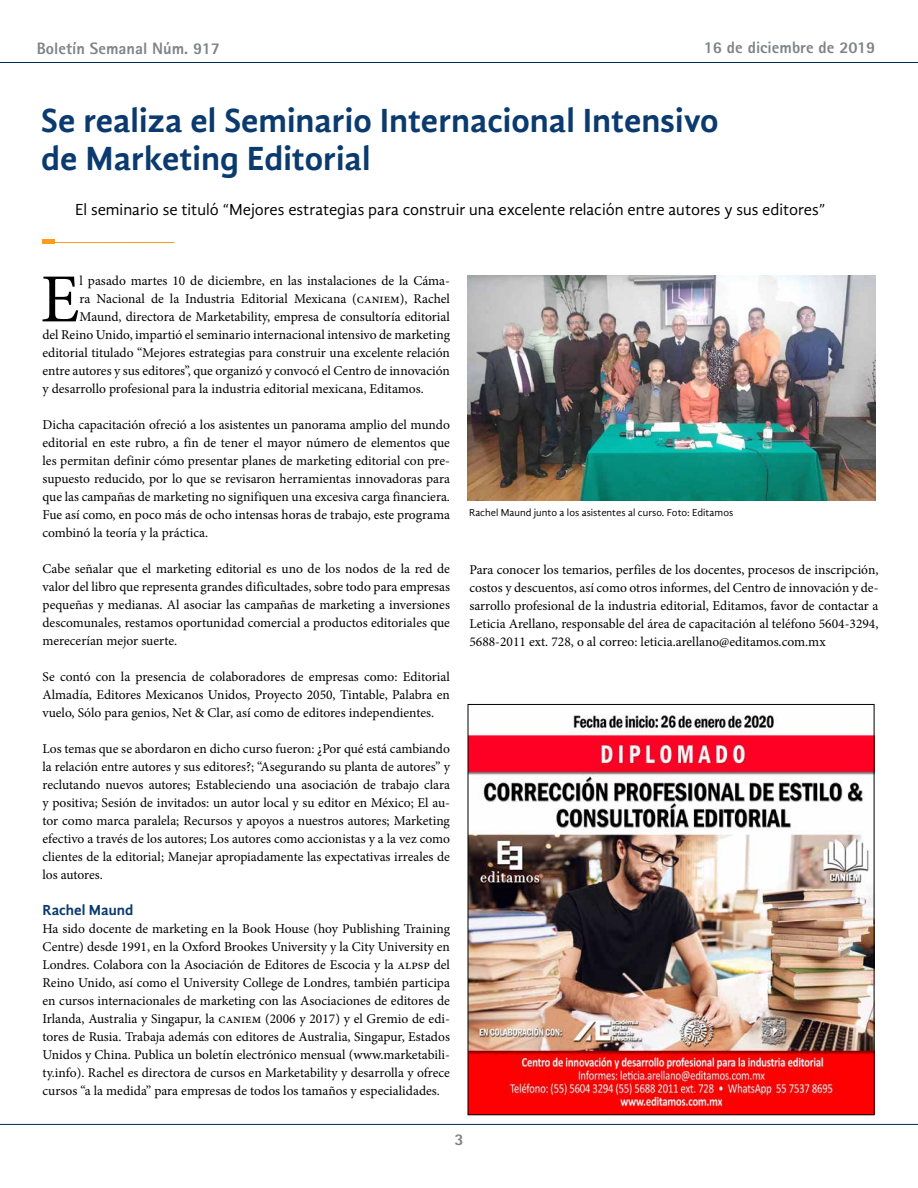
<style>
.page{position:relative;width:918px;height:1188px;background:#fff}
.page>*{position:absolute;margin:0;border:0;box-sizing:border-box;transform-origin:0 0}
.t1{font:68.85px "Minion Pro";color:#000}
.t2{font:700 34.5px/37.5px "Gandhi Sans";color:#0a3a6e}
.t3{font:16.5px "Gandhi Sans";color:#000}
.t4{font:800 16.5px "Rotis Sans Serif";color:#808285}
.t5{font:700 15px "Gandhi Sans";color:#0a3a6e}
.t6{font:13.5px/18px "Minion Pro";color:#000;text-align:justify}
.t7{font:10.5px "Gandhi Sans";letter-spacing:-.005em;color:#000}
</style>
<div class="page">
<hr style="left:0;top:62px;width:918px;height:1px;background:#00295c">
<hr style="left:0;top:1124px;width:918px;height:1px;background:#00295c">
<img style="left:470px;top:715px;width:402px;height:398px">
<img style="left:468px;top:276px;width:408px;height:225px">
<hr style="left:43px;top:242px;width:131px;height:1px;background:#f99d1c">
<hr style="left:43px;top:239px;width:12px;height:4px;background:#f99d1c">
<p class="t4" style="left:37px;top:38px;width:185px">Boletín Semanal Núm. 917</p>
<p class="t4" style="left:704px;top:37px;width:173px">16 de diciembre de 2019</p>
<h2 class="t2" style="left:41px;top:102px;width:679px">Se realiza el Seminario Internacional Intensivo de Marketing Editorial</h2>
<p class="t3" style="left:75px;top:200px;width:752px">El seminario se tituló “Mejores estrategias para construir una excelente relación entre autores y sus editores”</p>
<h1 class="t1" style="left:41px;top:253px;width:41px">E</h1>
<p class="t6" style="left:80px;top:272px;width:372px">l pasado martes 10 de diciembre, en las instalaciones de la Cáma-</p>
<p class="t6" style="left:80px;top:290px;width:372px">ra Nacional de la Industria Editorial Mexicana (caniem), Rachel</p>
<p class="t6" style="left:80px;top:308px;width:372px">Maund, directora de Marketability, empresa de consultoría editorial</p>
<p class="t6" style="left:43px;top:326px;width:409px">del Reino Unido, impartió el seminario internacional intensivo de marketing</p>
<p class="t6" style="left:43px;top:344px;width:409px">editorial titulado “Mejores estrategias para construir una excelente relación</p>
<p class="t6" style="left:43px;top:362px;width:409px">entre autores y sus editores”, que organizó y convocó el Centro de innovación</p>
<p class="t6" style="left:43px;top:380px;width:383px">y desarrollo profesional para la industria editorial mexicana, Editamos.</p>
<p class="t6" style="left:43px;top:416px;width:409px">Dicha capacitación ofreció a los asistentes un panorama amplio del mundo editorial en este rubro, a fin de tener el mayor número de elementos que les permitan definir cómo presentar planes de marketing editorial con pre&shy;supuesto reducido, por lo que se revisaron herramientas innovadoras para que las campañas de marketing no signifiquen una excesiva carga financiera.<br>Fue así como, en poco más de ocho intensas horas de trabajo, este programa combinó la teoría y la práctica.</p>
<p class="t6" style="left:43px;top:560px;width:409px">Cabe señalar que el marketing editorial es uno de los nodos de la red de valor del libro que representa grandes dificultades, sobre todo para empresas pequeñas y medianas. Al asociar las campañas de marketing a inversiones descomunales, restamos oportunidad comercial a productos editoriales que merecerían mejor suerte.</p>
<p class="t6" style="left:43px;top:668px;width:409px">Se contó con la presencia de colaboradores de empresas como: Editorial Almadía, Editores Mexicanos Unidos, Proyecto 2050, Tintable, Palabra en vuelo, Sólo para genios, Net &amp; Clar, así como de editores independientes.</p>
<p class="t6" style="left:43px;top:740px;width:409px">Los temas que se abordaron en dicho curso fueron: ¿Por qué está cambiando la relación entre autores y sus editores?; “Asegurando su planta de autores” y reclutando nuevos autores; Estableciendo una asociación de trabajo clara y positiva; Sesión de invitados: un autor local y su editor en México; El au&shy;tor como marca paralela; Recursos y apoyos a nuestros autores; Marketing efectivo a través de los autores; Los autores como accionistas y a la vez como clientes de la editorial; Manejar apropiadamente las expectativas irreales de los autores.</p>
<p class="t5" style="left:43px;top:902px;width:92px">Rachel Maund</p>
<p class="t6" style="left:43px;top:920px;width:409px">Ha sido docente de marketing en la Book House (hoy Publishing Training Centre) desde 1991, en la Oxford Brookes University y la City University en Londres. Colabora con la Asociación de Editores de Escocia y la alpsp del Reino Unido, así como el University College de Londres, también participa en cursos internacionales de marketing con las Asociaciones de editores de Irlanda, Australia y Singapur, la caniem (2006 y 2017) y el Gremio de edi&shy;tores de Rusia. Trabaja además con editores de Australia, Singapur, Estados Unidos y China. Publica un boletín electrónico mensual (www.marketabili&shy;ty.info). Rachel es directora de cursos en Marketability y desarrolla y ofrece cursos “a la medida” para empresas de todos los tamaños y especialidades.</p>
<p class="t7" style="left:469px;top:506px;width:266px">Rachel Maund junto a los asistentes al curso. Foto: Editamos</p>
<p class="t6" style="left:469px;top:561px;width:411px">Para conocer los temarios, perfiles de los docentes, procesos de inscripción, costos y descuentos, así como otros informes, del Centro de innovación y de&shy;sarrollo profesional de la industria editorial, Editamos, favor de contactar a Leticia Arellano, responsable del área de capacitación al teléfono 5604-3294, 5688-2011 ext. 728, o al correo: leticia.arellano@editamos.com.mx</p>
<p class="t4" style="left:455px;top:1129px;width:11px">3</p>
</div>
